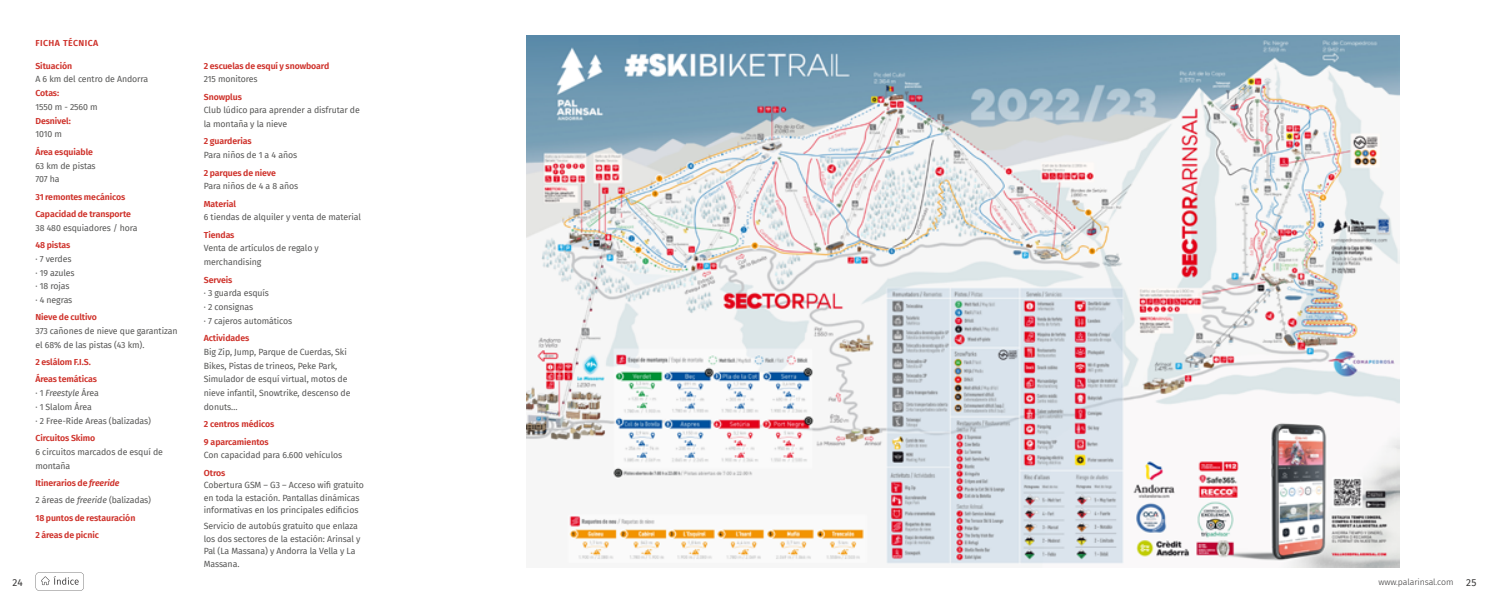
<style>
.page{position:relative;width:1489px;height:603px;background:#fff}
.page>*{position:absolute;margin:0;border:0;box-sizing:border-box;transform-origin:0 0}
.t1{font:10px "Fira Sans";color:#373636}
.t2{font:8.75px/13.8px "Fira Sans";letter-spacing:-.01em;color:#575756}
.t3{font:600 8.75px/17.2px "Fira Sans";letter-spacing:-.01em;color:#ce3029}
.t4{font:300 8.75px "Fira Sans";letter-spacing:-.01em;color:#373636}
.t5{font:600 8.75px "Fira Sans";letter-spacing:.05em;color:#ce3029}
.s1{font-style:italic}
.s2{font-weight:400;color:#575756}
.s3{font-weight:400;font-style:italic;color:#575756}
</style>
<div class="page">
<img style="left:526px;top:35px;width:873px;height:532px">
<svg style="left:35px;top:572px;width:49px;height:18px"></svg>
<p class="t5" style="left:35px;top:36px;width:64px">FICHA TÉCNICA</p>
<p class="t3" style="left:35px;top:56px;width:38px">Situación</p>
<p class="t2" style="left:35px;top:72px;width:114px">A 6 km del centro de Andorra</p>
<p class="t3" style="left:35px;top:84px;width:25px">Cotas:</p>
<p class="t2" style="left:35px;top:100px;width:64px">1550 m - 2560 m</p>
<p class="t3" style="left:35px;top:111px;width:37px">Desnivel:</p>
<p class="t2" style="left:35px;top:127px;width:28px">1010 m</p>
<p class="t3" style="left:35px;top:142px;width:59px">Área esquiable</p>
<p class="t2" style="left:35px;top:158px;width:62px">63 km de pistas<br>707 ha</p>
<p class="t3" style="left:35px;top:187px;width:97px">31 remontes mecánicos<br>Capacidad de transporte</p>
<p class="t2" style="left:35px;top:220px;width:104px">38 480 esquiadores / hora</p>
<p class="t3" style="left:35px;top:236px;width:36px">48 pistas</p>
<p class="t2" style="left:35px;top:251px;width:41px">· 7 verdes · 19 azules · 18 rojas<br>· 4 negras</p>
<p class="t3" style="left:35px;top:308px;width:63px">Nieve de cultivo</p>
<p class="t2" style="left:35px;top:324px;width:143px">373 cañones de nieve que garantizan el 68% de las pistas (43 km).</p>
<p class="t3" style="left:35px;top:353px;width:63px">2 eslálom F.I.S.<br>Áreas temáticas</p>
<p class="t2" style="left:35px;top:386px;width:117px">· 1 <span class="s1">Freestyle</span> Área<br>· 1 Slalom Área<br>· 2 Free-Ride Areas (balizadas)</p>
<p class="t3" style="left:35px;top:428px;width:61px">Circuitos Skimo</p>
<p class="t2" style="left:35px;top:444px;width:129px">6 circuitos marcados de esquí de montaña</p>
<p class="t3" style="left:35px;top:473px;width:117px">Itinerarios de <span class="s1">freeride<br></span><span class="s2">2 áreas de</span> <span class="s3">freeride</span> <span class="s2">(balizadas)<br></span>18 puntos de restauración<br>2 áreas de picnic</p>
<p class="t3" style="left:204px;top:56px;width:127px">2 escuelas de esquí y snowboard</p>
<p class="t2" style="left:204px;top:72px;width:55px">215 monitores</p>
<p class="t3" style="left:204px;top:87px;width:40px">Snowplus</p>
<p class="t2" style="left:204px;top:103px;width:157px">Club lúdico para aprender a disfrutar de la montaña y la nieve</p>
<p class="t3" style="left:204px;top:132px;width:49px">2 guarderias</p>
<p class="t2" style="left:204px;top:148px;width:95px">Para niños de 1 a 4 años</p>
<p class="t3" style="left:204px;top:163px;width:74px">2 parques de nieve</p>
<p class="t2" style="left:204px;top:179px;width:96px">Para niños de 4 a 8 años</p>
<p class="t3" style="left:204px;top:194px;width:34px">Material</p>
<p class="t2" style="left:204px;top:210px;width:159px">6 tiendas de alquiler y venta de material</p>
<p class="t3" style="left:204px;top:225px;width:32px">Tiendas</p>
<p class="t2" style="left:204px;top:241px;width:117px">Venta de artículos de regalo y merchandising</p>
<p class="t3" style="left:204px;top:270px;width:30px">Serveis</p>
<p class="t2" style="left:204px;top:286px;width:90px">· 3 guarda esquís<br>· 2 consignas<br>· 7 cajeros automáticos</p>
<p class="t3" style="left:204px;top:329px;width:47px">Actividades</p>
<p class="t2" style="left:204px;top:344px;width:148px">Big Zip, Jump, Parque de Cuerdas, Ski<br>Bikes, Pistas de trineos, Peke Park,<br>Simulador de esquí virtual, motos de nieve infantil, Snowtrike, descenso de donuts…</p>
<p class="t3" style="left:204px;top:415px;width:72px">2 centros médicos<br>9 aparcamientos</p>
<p class="t2" style="left:204px;top:448px;width:140px">Con capacidad para 6.600 vehículos</p>
<p class="t3" style="left:204px;top:463px;width:23px">Otros</p>
<p class="t2" style="left:204px;top:478px;width:162px;line-height:12.5px">Cobertura GSM – G3 – Acceso wifi gratuito en toda la estación. Pantallas dinámicas informativas en los principales edificios</p>
<p class="t2" style="left:204px;top:519px;width:158px;line-height:12.5px">Servicio de autobús gratuito que enlaza los dos sectores de la estación: Arinsal y<br>Pal (La Massana) y Andorra la Vella y La<br>Massana.</p>
<p class="t4" style="left:1378px;top:575px;width:77px">www.palarinsal.com</p>
<p class="t1" style="left:12px;top:575px;width:12px">24</p>
<p class="t1" style="left:1465px;top:575px;width:12px">25</p>
</div>
